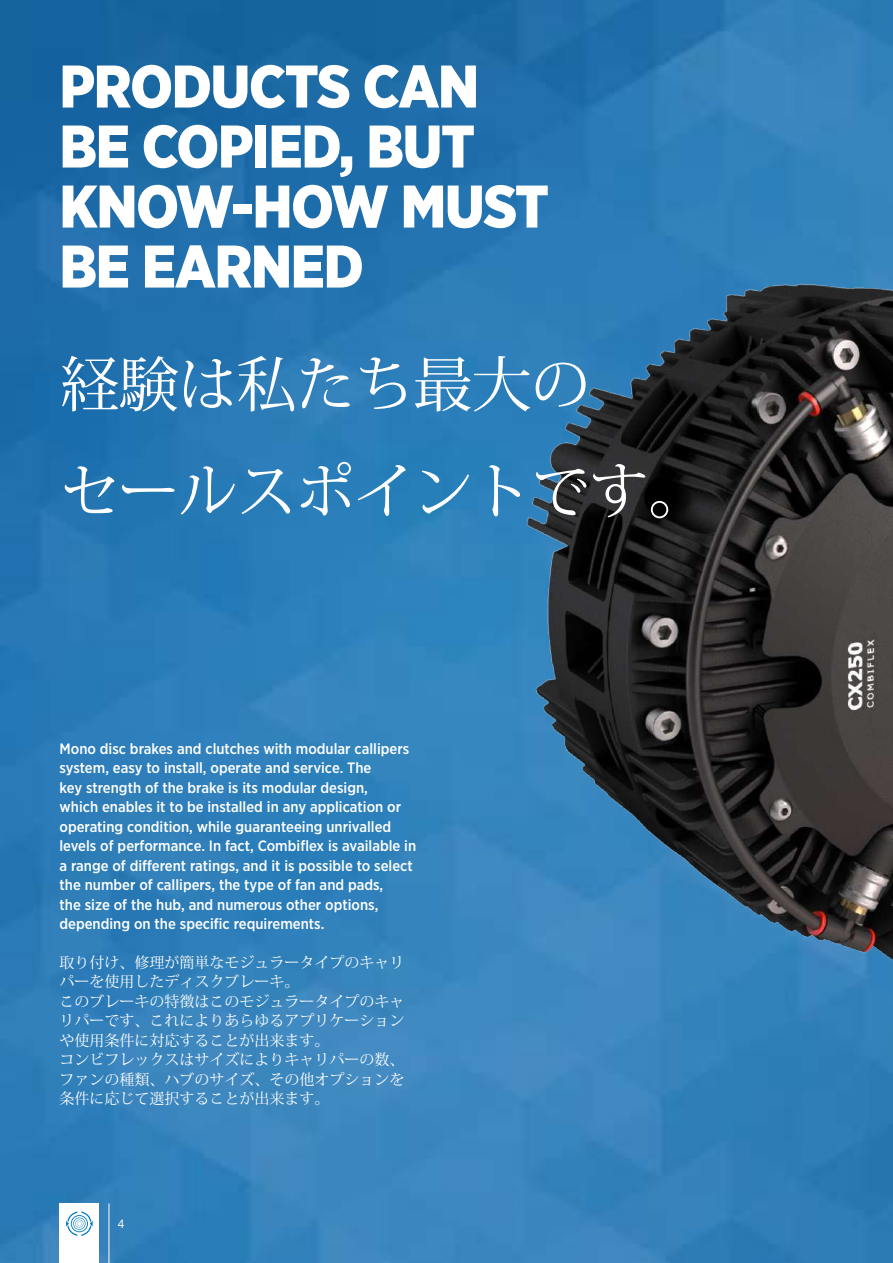
<style>
.page{position:relative;width:893px;height:1263px;background:#fff}
.page>*{position:absolute;margin:0;border:0;box-sizing:border-box;transform-origin:0 0}
.t1{font:900 60px/60px "Gotham Narrow";letter-spacing:-.02em;color:#fff}
.t2{font:60px/107.1px "Koz Min Pr 6 N";letter-spacing:-.02em;color:#fff}
.t3{font:500 15px/19.5px "Gotham Narrow";color:#fff}
.t4{font:15px/19.5px "Koz Min Pr 6 N";color:#fff}
.t5{font:12px "Helvetica Neue LT Pro";color:#fff}
</style>
<div class="page">
<img style="left:0;top:0;width:893px;height:1263px">
<div style="left:60px;top:1203px;width:39px;height:60px;background:#fff"></div>
<svg style="left:66px;top:1211px;width:27px;height:25px"></svg>
<hr style="left:109px;top:1203px;width:1px;height:60px;background:#fff">
<img style="left:481px;top:239px;width:412px;height:860px">
<h1 class="t1" style="left:60px;top:56px;width:491px">PRODUCTS CAN<br>BE COPIED, BUT<br>KNOW-HOW MUST<br>BE EARNED</h1>
<h1 class="t2" style="left:60px;top:332px;width:650px">経験は私たち最大の<br>セールスポイントです。</h1>
<p class="t3" style="left:60px;top:739px;width:358px">Mono disc brakes and clutches with modular callipers system, easy to install, operate and service. The<br>key strength of the brake is its modular design,<br>which enables it to be installed in any application or operating condition, while guaranteeing unrivalled levels of performance. In fact, Combiflex is available in a range of different ratings, and it is possible to select the number of callipers, the type of fan and pads,<br>the size of the hub, and numerous other options, depending on the specific requirements.</p>
<p class="t4" style="left:60px;top:953px;width:346px">取り付け、修理が簡単なモジュラータイプのキャリパーを使用したディスクブレーキ。<br>このブレーキの特徴はこのモジュラータイプのキャリパーです、これによりあらゆるアプリケーションや使用条件に対応することが出来ます。<br>コンビフレックスはサイズによりキャリパーの数、ファンの種類、ハブのサイズ、その他オプションを条件に応じて選択することが出来ます。</p>
<p class="t5" style="left:118px;top:1216px;width:8px">4</p>
</div>
